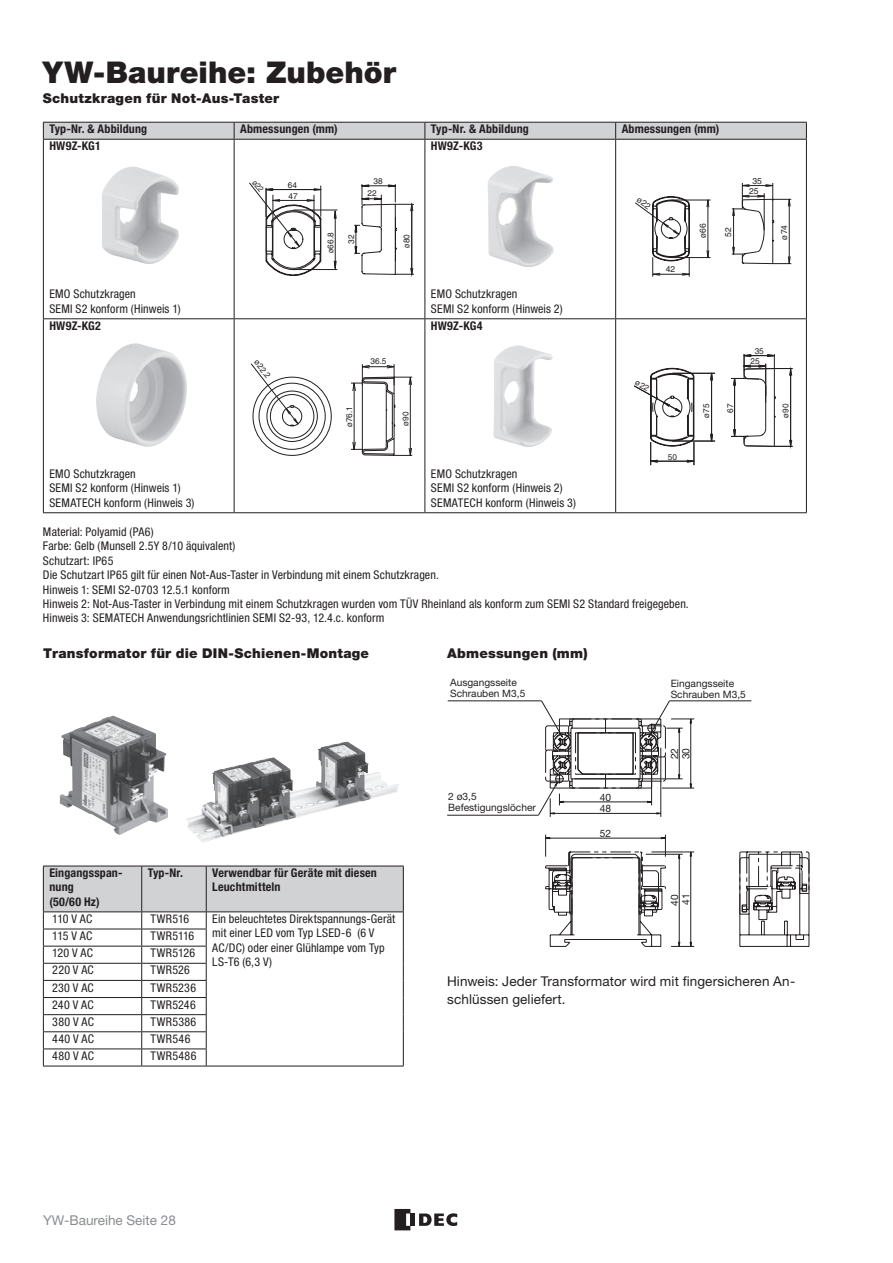
<style>
.page{position:relative;width:893px;height:1263px;background:#fff}
.page>*{position:absolute;margin:0;border:0;box-sizing:border-box;transform-origin:0 0}
.t1{font:900 30px "Helvetica Neue LT";color:#231f20}
.t2{font:900 13.5px "Helvetica Neue LT";letter-spacing:.015em;color:#231f20}
.t3{font:13.5px/18px "Helvetica Neue LT";letter-spacing:.01em;color:#231f20}
.t4{font:13.5px "Helvetica Neue LT";color:#8a8c8f}
.t5{font:condensed 12px/14.4px "Helvetica Neue LT";letter-spacing:.01em;color:#231f20}
.t6{font:700 condensed 12px/14.4px "Helvetica Neue LT";letter-spacing:.015em;color:#231f20}
.t7{font:condensed 12px "Helvetica Neue LT";letter-spacing:.03em;color:#231f20}
.t8{font:10.2px/10.9px "Helvetica Neue LT";color:#231f20}
.t9{font:8.55px/10.2px "Helvetica";color:#231f20;text-align:center}
.t10{font:8.25px/11.2px "Helvetica";color:#231f20}
.t11{font:8.25px "Helvetica";color:#231f20;scale:.9 1}
</style>
<div class="page">
<svg style="left:394px;top:1209px;width:16px;height:21px"></svg>
<div style="left:410px;top:1213px;width:5px;height:12px;background:#231f20"></div>
<svg style="left:419px;top:1213px;width:38px;height:12px"></svg>
<hr style="left:43px;top:140px;width:1px;height:178px;background:#231f20">
<hr style="left:234px;top:140px;width:1px;height:178px;background:#231f20">
<hr style="left:424px;top:140px;width:1px;height:178px;background:#231f20">
<hr style="left:615px;top:140px;width:1px;height:178px;background:#231f20">
<hr style="left:806px;top:140px;width:1px;height:178px;background:#231f20">
<hr style="left:43px;top:318px;width:191px;height:1px;background:#231f20">
<hr style="left:43px;top:319px;width:1px;height:193px;background:#231f20">
<hr style="left:234px;top:318px;width:191px;height:1px;background:#231f20">
<hr style="left:234px;top:319px;width:1px;height:193px;background:#231f20">
<hr style="left:425px;top:318px;width:190px;height:1px;background:#231f20">
<hr style="left:424px;top:319px;width:1px;height:193px;background:#231f20">
<hr style="left:615px;top:318px;width:191px;height:1px;background:#231f20">
<hr style="left:615px;top:319px;width:1px;height:193px;background:#231f20">
<hr style="left:806px;top:319px;width:1px;height:193px;background:#231f20">
<hr style="left:43px;top:512px;width:191px;height:1px;background:#231f20">
<hr style="left:234px;top:512px;width:191px;height:1px;background:#231f20">
<hr style="left:425px;top:512px;width:190px;height:1px;background:#231f20">
<hr style="left:615px;top:512px;width:191px;height:1px;background:#231f20">
<hr style="left:43px;top:139px;width:191px;height:1px;background:#231f20">
<hr style="left:234px;top:139px;width:191px;height:1px;background:#231f20">
<hr style="left:425px;top:139px;width:190px;height:1px;background:#231f20">
<svg style="left:43px;top:122px;width:764px;height:17px;background:#c6c6c8"></svg>
<hr style="left:615px;top:139px;width:191px;height:1px;background:#231f20">
<img style="left:102px;top:167px;width:77px;height:97px">
<svg style="left:354px;top:184px;width:60px;height:93px"></svg>
<img style="left:488px;top:166px;width:66px;height:101px">
<svg style="left:731px;top:183px;width:60px;height:81px"></svg>
<hr style="left:671px;top:257px;width:39px;height:1px;background:#231f20">
<hr style="left:671px;top:200px;width:39px;height:1px;background:#231f20">
<img style="left:96px;top:343px;width:91px;height:104px">
<svg style="left:251px;top:363px;width:161px;height:93px"></svg>
<img style="left:493px;top:345px;width:60px;height:102px">
<svg style="left:731px;top:354px;width:61px;height:95px"></svg>
<hr style="left:790px;top:369px;width:1px;height:77px;background:#231f20">
<svg style="left:710px;top:372px;width:3px;height:8px"></svg>
<svg style="left:710px;top:433px;width:3px;height:8px"></svg>
<hr style="left:711px;top:373px;width:1px;height:68px;background:#231f20">
<hr style="left:672px;top:373px;width:42px;height:1px;background:#231f20">
<hr style="left:672px;top:441px;width:42px;height:1px;background:#231f20">
<svg style="left:43px;top:866px;width:361px;height:199px"></svg>
<hr style="left:43px;top:1065px;width:99px;height:1px;background:#231f20">
<hr style="left:142px;top:1065px;width:64px;height:1px;background:#231f20">
<hr style="left:206px;top:1065px;width:197px;height:1px;background:#231f20">
<hr style="left:43px;top:865px;width:99px;height:1px;background:#231f20">
<hr style="left:43px;top:866px;width:1px;height:45px;background:#231f20">
<hr style="left:43px;top:911px;width:99px;height:1px;background:#231f20">
<hr style="left:142px;top:865px;width:64px;height:1px;background:#231f20">
<hr style="left:141px;top:866px;width:1px;height:45px;background:#231f20">
<hr style="left:142px;top:911px;width:64px;height:1px;background:#231f20">
<hr style="left:206px;top:865px;width:197px;height:1px;background:#231f20">
<hr style="left:206px;top:866px;width:1px;height:45px;background:#231f20">
<hr style="left:403px;top:866px;width:1px;height:45px;background:#231f20">
<hr style="left:206px;top:911px;width:197px;height:1px;background:#231f20">
<hr style="left:447px;top:700px;width:94px;height:1px;background:#231f20">
<hr style="left:447px;top:814px;width:91px;height:1px;background:#231f20">
<svg style="left:538px;top:700px;width:271px;height:247px"></svg>
<img style="left:60px;top:715px;width:108px;height:120px">
<img style="left:186px;top:741px;width:213px;height:101px">
<svg style="left:249px;top:182px;width:88px;height:94px"></svg>
<svg style="left:635px;top:196px;width:74px;height:80px"></svg>
<svg style="left:633px;top:367px;width:61px;height:98px"></svg>
<h1 class="t1" style="left:43px;top:54px;width:354px">YW-Baureihe: Zubehör</h1>
<p class="t2" style="left:43px;top:90px;width:238px">Schutzkragen für Not-Aus-Taster</p>
<p class="t6" style="left:49px;top:122px;width:99px">Typ-Nr. &amp; Abbildung</p>
<p class="t6" style="left:240px;top:122px;width:99px">Abmessungen (mm)</p>
<p class="t6" style="left:431px;top:122px;width:99px">Typ-Nr. &amp; Abbildung</p>
<p class="t6" style="left:621px;top:122px;width:99px">Abmessungen (mm)</p>
<p class="t6" style="left:49px;top:139px;width:53px">HW9Z-KG1</p>
<p class="t6" style="left:431px;top:139px;width:53px">HW9Z-KG3</p>
<p class="t10" style="left:288px;top:179px;width:11px">64<br>47</p>
<p class="t10" style="left:373px;top:176px;width:11px">38</p>
<p class="t10" style="left:367px;top:187px;width:11px">22</p>
<p class="t9" style="left:749px;top:176px;width:14px">35<br>25</p>
<p class="t11" style="left:326px;top:253px;width:24px;rotate:-90deg">ø66.8</p>
<p class="t10" style="left:345px;top:244px;width:11px;rotate:-90deg">32</p>
<p class="t11" style="left:401px;top:248px;width:17px;rotate:-90deg">ø80</p>
<p class="t9" style="left:665px;top:264px;width:11px">42</p>
<p class="t5" style="left:49px;top:287px;width:133px">EMO Schutzkragen<br>SEMI S2 konform (Hinweis 1)</p>
<p class="t5" style="left:431px;top:287px;width:133px">EMO Schutzkragen<br>SEMI S2 konform (Hinweis 2)</p>
<p class="t6" style="left:49px;top:318px;width:53px">HW9Z-KG2</p>
<p class="t6" style="left:431px;top:318px;width:53px">HW9Z-KG4</p>
<p class="t10" style="left:260px;top:357px;width:23px;rotate:52deg">ø22.2</p>
<p class="t10" style="left:370px;top:355px;width:18px">36.5</p>
<p class="t10" style="left:344px;top:427px;width:23px;rotate:-90deg">ø76.1</p>
<p class="t10" style="left:400px;top:426px;width:16px;rotate:-90deg">ø90</p>
<p class="t10" style="left:667px;top:451px;width:11px">50</p>
<p class="t5" style="left:49px;top:466px;width:147px">EMO Schutzkragen<br>SEMI S2 konform (Hinweis 1)<br>SEMATECH konform (Hinweis 3)</p>
<p class="t5" style="left:431px;top:466px;width:147px">EMO Schutzkragen<br>SEMI S2 konform (Hinweis 2)<br>SEMATECH konform (Hinweis 3)</p>
<p class="t5" style="left:43px;top:524px;width:647px">Material: Polyamid (PA6)<br>Farbe: Gelb (Munsell 2.5Y 8/10 äquivalent)<br>Schutzart: IP65<br>Die Schutzart IP65 gilt für einen Not-Aus-Taster in Verbindung mit einem Schutzkragen.<br>Hinweis 1: SEMI S2-0703 12.5.1 konform<br>Hinweis 2: Not-Aus-Taster in Verbindung mit einem Schutzkragen wurden vom TÜV Rheinland als konform zum SEMI S2 Standard freigegeben.<br>Hinweis 3: SEMATECH Anwendungsrichtlinien SEMI S2-93, 12.4.c. konform</p>
<p class="t2" style="left:43px;top:645px;width:327px">Transformator für die DIN-Schienen-Montage</p>
<p class="t2" style="left:447px;top:645px;width:142px">Abmessungen (mm)</p>
<p class="t9" style="left:697px;top:238px;width:16px;rotate:-90deg">ø66</p>
<p class="t10" style="left:700px;top:417px;width:16px;rotate:-90deg">ø75</p>
<p class="t9" style="left:723px;top:237px;width:11px;rotate:-90deg">52</p>
<p class="t9" style="left:779px;top:239px;width:16px;rotate:-90deg">ø74</p>
<p class="t10" style="left:750px;top:346px;width:15px;line-height:9.4px;text-align:center">35<br>25</p>
<p class="t10" style="left:724px;top:413px;width:11px;rotate:-90deg">67</p>
<p class="t10" style="left:780px;top:418px;width:16px;rotate:-90deg">ø90</p>
<p class="t6" style="left:49px;top:865px;width:75px">Eingangsspan&shy;nung<br>(50/60 Hz)</p>
<p class="t6" style="left:148px;top:865px;width:37px">Typ-Nr.</p>
<p class="t6" style="left:212px;top:865px;width:166px">Verwendbar für Geräte mit diesen<br>Leuchtmitteln</p>
<p class="t5" style="left:52px;top:911px;width:42px">110 V AC</p>
<p class="t5" style="left:151px;top:911px;width:40px">TWR516</p>
<p class="t5" style="left:212px;top:911px;width:185px">Ein beleuchtetes Direktspannungs-Gerät mit einer LED vom Typ LSED-6 (6 V<br>AC/DC) oder einer Glühlampe vom Typ<br>LS-T6 (6,3 V)</p>
<p class="t5" style="left:52px;top:928px;width:41px">115 V AC</p>
<p class="t5" style="left:151px;top:928px;width:45px">TWR5116</p>
<p class="t5" style="left:52px;top:945px;width:42px">120 V AC</p>
<p class="t5" style="left:151px;top:945px;width:46px">TWR5126</p>
<p class="t5" style="left:52px;top:962px;width:43px">220 V AC</p>
<p class="t5" style="left:151px;top:962px;width:41px">TWR526</p>
<p class="t5" style="left:52px;top:979px;width:43px">230 V AC</p>
<p class="t5" style="left:151px;top:979px;width:47px">TWR5236</p>
<p class="t5" style="left:52px;top:997px;width:43px">240 V AC</p>
<p class="t5" style="left:151px;top:997px;width:47px">TWR5246</p>
<p class="t5" style="left:52px;top:1014px;width:43px">380 V AC</p>
<p class="t7" style="left:151px;top:1014px;width:47px">TWR5386</p>
<p class="t5" style="left:52px;top:1031px;width:43px">440 V AC</p>
<p class="t5" style="left:151px;top:1031px;width:41px">TWR546</p>
<p class="t5" style="left:52px;top:1048px;width:43px">480 V AC</p>
<p class="t7" style="left:151px;top:1048px;width:47px">TWR5486</p>
<p class="t8" style="left:450px;top:677px;width:77px">Ausgangsseite<br>Schrauben M3,5</p>
<p class="t8" style="left:448px;top:790px;width:89px">2 ø3,5<br>Befestigungslöcher</p>
<p class="t8" style="left:600px;top:791px;width:13px;line-height:11.6px">40<br>48</p>
<p class="t8" style="left:600px;top:827px;width:13px">52</p>
<p class="t8" style="left:670px;top:677px;width:77px">Eingangsseite<br>Schrauben M3,5</p>
<p class="t8" style="left:668px;top:759px;width:13px;line-height:11.6px;rotate:-90deg">22<br>30</p>
<p class="t8" style="left:668px;top:905px;width:14px;line-height:11.6px;rotate:-90deg">40<br>41</p>
<p class="t3" style="left:447px;top:972px;width:349px">Hinweis: Jeder Transformator wird mit fingersicheren An&shy;schlüssen geliefert.</p>
<p class="t4" style="left:43px;top:1211px;width:134px">YW-Baureihe Seite 28</p>
</div>
